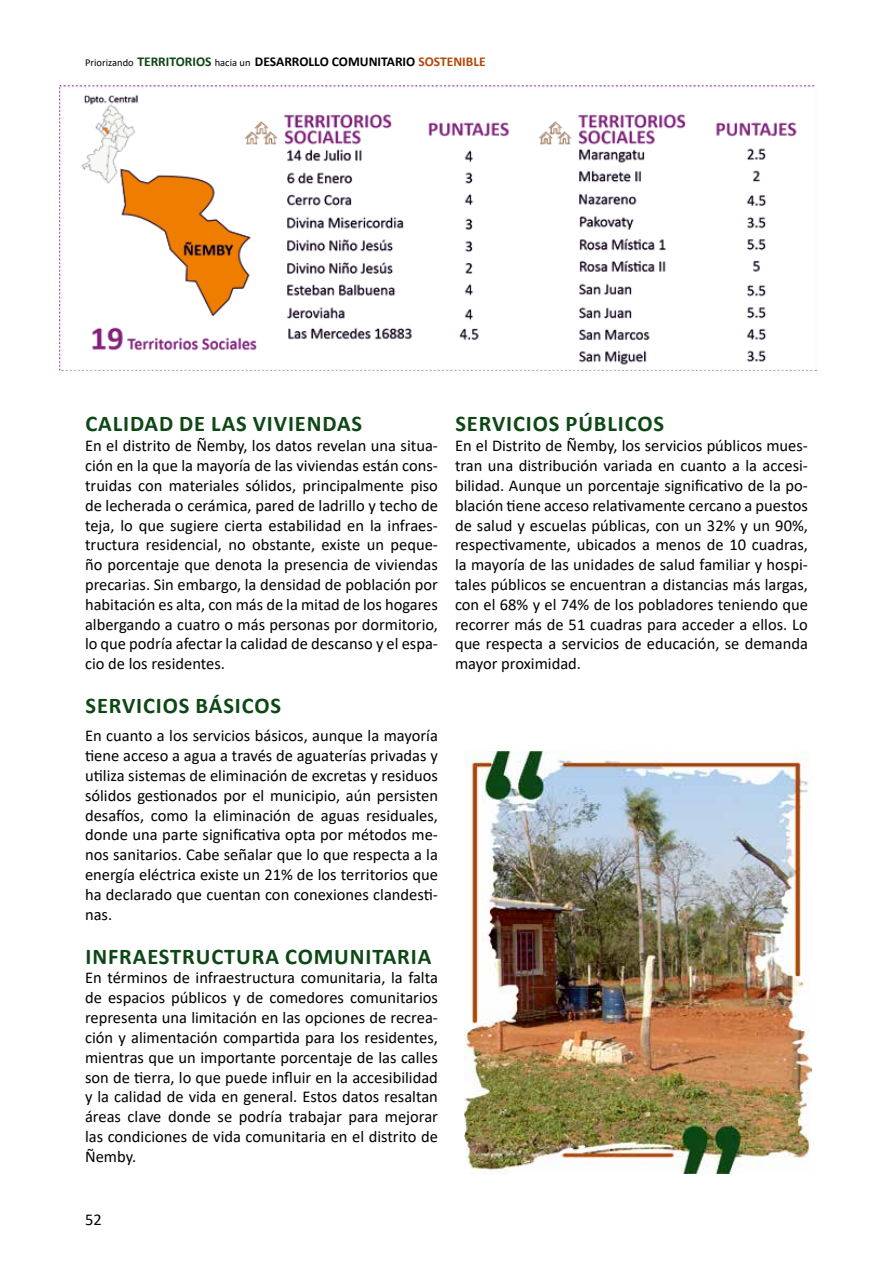
<style>
.page{position:relative;width:893px;height:1263px;background:#fff}
.page>*{position:absolute;margin:0;border:0;box-sizing:border-box;transform-origin:0 0}
.t1{font:700 22.5px "Calibri";letter-spacing:.04em;color:#0e4716}
.t2{font:16.5px/19.8px "Calibri";color:#000;text-align:justify}
.t3{font:700 13.5px "Calibri";color:#000}
.s1{font-weight:400;font-size:10.5px}
.s2{color:#0e4716}
.s3{color:#b24908}
</style>
<div class="page">
<img style="left:60px;top:85px;width:756px;height:286px">
<img style="left:465px;top:751px;width:347px;height:423px">
<p class="t3" style="left:85px;top:52px;width:402px"><span class="s1">Priorizando</span> <span class="s2">TERRITORIOS</span> <span class="s1">hacia un</span> DESARROLLO COMUNITARIO <span class="s3">SOSTENIBLE</span></p>
<h1 class="t1" style="left:85px;top:408px;width:278px">CALIDAD DE LAS VIVIENDAS</h1>
<p class="t2" style="left:85px;top:435px;width:354px">En el distrito de Ñemby, los datos revelan una situa&shy;ción en la que la mayoría de las viviendas están cons&shy;truidas con materiales sólidos, principalmente piso de lecherada o cerámica, pared de ladrillo y techo de teja, lo que sugiere cierta estabilidad en la infraes&shy;tructura residencial, no obstante, existe un peque&shy;ño porcentaje que denota la presencia de viviendas precarias. Sin embargo, la densidad de población por habitación es alta, con más de la mitad de los hogares albergando a cuatro o más personas por dormitorio, lo que podría afectar la calidad de descanso y el espa&shy;cio de los residentes.</p>
<h1 class="t1" style="left:85px;top:690px;width:197px">SERVICIOS BÁSICOS</h1>
<p class="t2" style="left:85px;top:726px;width:354px">En cuanto a los servicios básicos, aunque la mayoría tiene acceso a agua a través de aguaterías privadas y utiliza sistemas de eliminación de excretas y residuos sólidos gestionados por el municipio, aún persisten desafíos, como la eliminación de aguas residuales, donde una parte significativa opta por métodos me&shy;nos sanitarios. Cabe señalar que lo que respecta a la energía eléctrica existe un 21% de los territorios que ha declarado que cuentan con conexiones clandesti&shy;nas.</p>
<h1 class="t1" style="left:85px;top:940px;width:347px">INFRAESTRUCTURA COMUNITARIA</h1>
<p class="t2" style="left:85px;top:968px;width:354px">En términos de infraestructura comunitaria, la falta de espacios públicos y de comedores comunitarios representa una limitación en las opciones de recrea&shy;ción y alimentación compartida para los residentes, mientras que un importante porcentaje de las calles son de tierra, lo que puede influir en la accesibilidad y la calidad de vida en general. Estos datos resaltan áreas clave donde se podría trabajar para mejorar las condiciones de vida comunitaria en el distrito de Ñemby.</p>
<h1 class="t1" style="left:455px;top:408px;width:210px">SERVICIOS PÚBLICOS</h1>
<p class="t2" style="left:455px;top:435px;width:354px">En el Distrito de Ñemby, los servicios públicos mues&shy;tran una distribución variada en cuanto a la accesi&shy;bilidad. Aunque un porcentaje significativo de la po&shy;blación tiene acceso relativamente cercano a puestos de salud y escuelas públicas, con un 32% y un 90%, respectivamente, ubicados a menos de 10 cuadras, la mayoría de las unidades de salud familiar y hospi&shy;tales públicos se encuentran a distancias más largas, con el 68% y el 74% de los pobladores teniendo que recorrer más de 51 cuadras para acceder a ellos. Lo que respecta a servicios de educación, se demanda mayor proximidad.</p>
<p class="t2" style="left:85px;top:1209px;width:18px">52</p>
</div>
